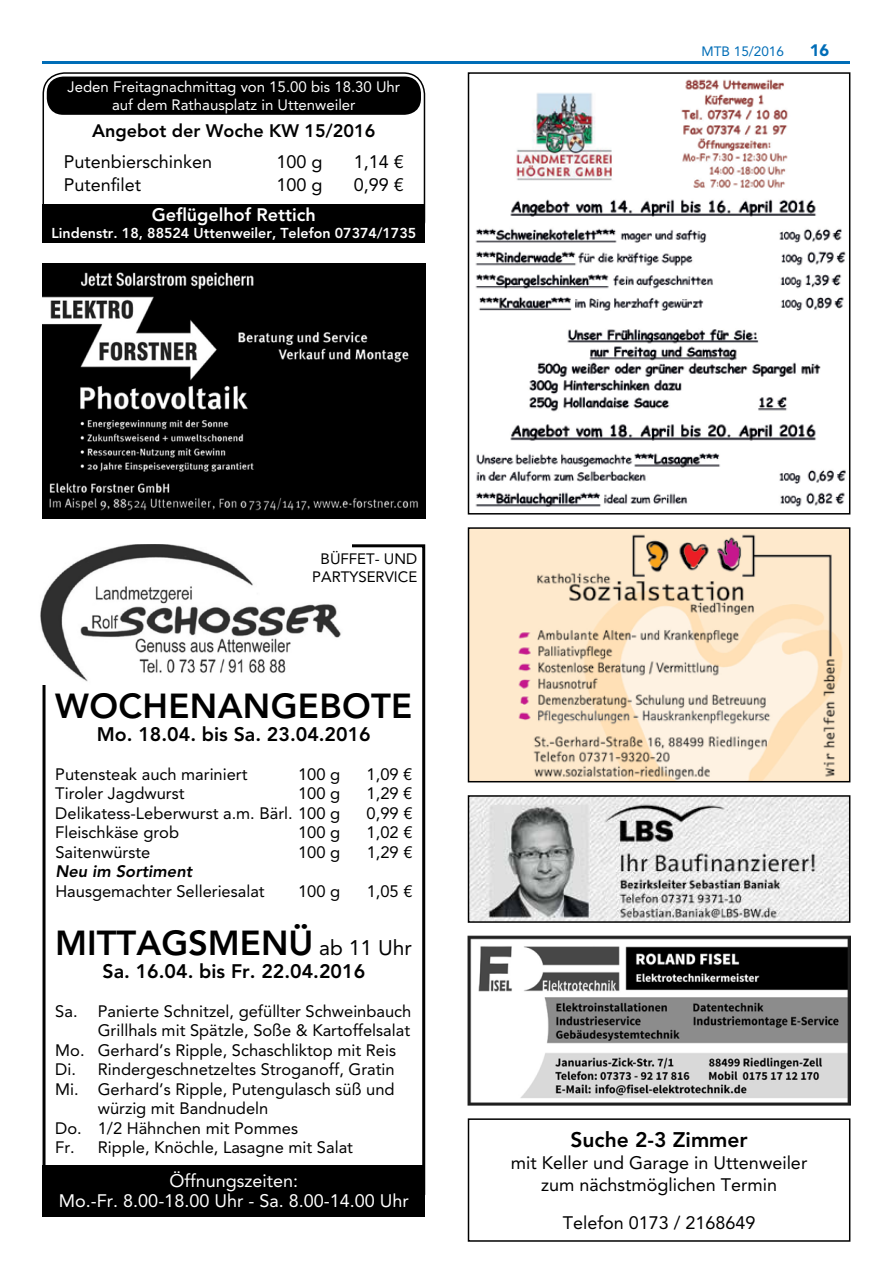
<style>
.page{position:relative;width:893px;height:1263px;background:#fff}
.page>*{position:absolute;margin:0;border:0;box-sizing:border-box;transform-origin:0 0}
.t1{font:800 34.5px "Avenir";letter-spacing:.01em;color:#000}
.t2{font:800 21px "Avenir";color:#000}
.t3{font:800 19.5px "Avenir";color:#000}
.t4{font:18px/21.6px "Avenir";color:#000;text-align:center}
.t5{font:18px/19.5px "Avenir";color:#fff;text-align:center}
.t6{font:800 18px "Avenir";color:#000}
.t7{font:800 18px "Avenir";color:#fff}
.t8{font:16.5px "Avenir";color:#000}
.t9{font:italic 800 16.5px "Avenir";color:#000}
.t10{font:900 16.5px "Avenir";color:#006db7}
.t11{font:15px/18px "Avenir";color:#fff;text-align:center}
.t12{font:15px/18px "Avenir";color:#000;text-align:center}
.t13{font:800 14.25px "Avenir";color:#fff}
.t14{font:13.5px "Avenir";color:#006db7}
.s1{font-weight:400;font-size:21px}
</style>
<div class="page">
<hr style="left:43px;top:62px;width:807px;height:2px;background:#006db7">
<img style="left:475px;top:79px;width:371px;height:428px">
<div style="left:468px;top:72px;width:382px;height:442px;border:2px solid #000"></div>
<img style="left:468px;top:935px;width:382px;height:171px">
<img style="left:471px;top:530px;width:376px;height:249px">
<div style="left:468px;top:527px;width:382px;height:255px;border:2px solid #000"></div>
<img style="left:471px;top:798px;width:376px;height:122px">
<div style="left:468px;top:795px;width:382px;height:128px;border:2px solid #000"></div>
<div style="left:468px;top:1118px;width:382px;height:124px;border:2px solid #000"></div>
<div style="left:43px;top:72px;width:382px;height:170px;border:2px solid #000;border-radius:21px"></div>
<div style="left:47px;top:77px;width:374px;height:38px;background:#000;border-radius:16px"></div>
<div style="left:43px;top:204px;width:382px;height:38px;background:#000"></div>
<img style="left:43px;top:264px;width:382px;height:255px">
<div style="left:43px;top:1165px;width:382px;height:51px;background:#000"></div>
<img style="left:40px;top:544px;width:301px;height:138px">
<p class="t11" style="left:68px;top:78px;width:334px">Jeden Freitagnachmittag von 15.00 bis 18.30 Uhr auf dem Rathausplatz in Uttenweiler</p>
<p class="t6" style="left:92px;top:120px;width:285px">Angebot der Woche KW 15/2016</p>
<p class="t4" style="left:64px;top:151px;width:150px">Putenbierschinken</p>
<p class="t4" style="left:276px;top:151px;width:48px">100 g</p>
<p class="t4" style="left:354px;top:151px;width:52px">1,14 €</p>
<p class="t4" style="left:64px;top:174px;width:79px">Putenfilet</p>
<p class="t4" style="left:276px;top:174px;width:48px">100 g</p>
<p class="t4" style="left:354px;top:174px;width:52px">0,99 €</p>
<p class="t7" style="left:152px;top:205px;width:166px">Geflügelhof Rettich</p>
<p class="t13" style="left:51px;top:225px;width:366px">Lindenstr. 18, 88524 Uttenweiler, Telefon 07374/1735</p>
<p class="t14" style="left:702px;top:43px;width:84px">MTB 15/2016</p>
<p class="t10" style="left:810px;top:40px;width:21px">16</p>
<p class="t12" style="left:312px;top:550px;width:107px">BÜFFET- UND<br>PARTYSERVICE</p>
<h1 class="t1" style="left:55px;top:686px;width:359px">WOCHENANGEBOTE</h1>
<p class="t3" style="left:97px;top:722px;width:275px">Mo. 18.04. bis Sa. 23.04.2016</p>
<p class="t8" style="left:55px;top:764px;width:194px">Putensteak auch mariniert</p>
<p class="t8" style="left:298px;top:764px;width:44px">100 g</p>
<p class="t8" style="left:367px;top:764px;width:47px">1,09 €</p>
<p class="t8" style="left:55px;top:784px;width:131px">Tiroler Jagdwurst</p>
<p class="t8" style="left:298px;top:784px;width:44px">100 g</p>
<p class="t8" style="left:367px;top:784px;width:47px">1,29 €</p>
<p class="t8" style="left:55px;top:803px;width:286px">Delikatess-Leberwurst a.m. Bärl. 100 g</p>
<p class="t8" style="left:367px;top:803px;width:47px">0,99 €</p>
<p class="t8" style="left:55px;top:823px;width:125px">Fleischkäse grob</p>
<p class="t8" style="left:298px;top:823px;width:44px">100 g</p>
<p class="t8" style="left:367px;top:823px;width:47px">1,02 €</p>
<p class="t8" style="left:55px;top:842px;width:97px">Saitenwürste</p>
<p class="t8" style="left:298px;top:842px;width:44px">100 g</p>
<p class="t8" style="left:367px;top:842px;width:47px">1,29 €</p>
<p class="t9" style="left:55px;top:861px;width:138px">Neu im Sortiment</p>
<p class="t8" style="left:55px;top:881px;width:211px">Hausgemachter Selleriesalat</p>
<p class="t8" style="left:298px;top:881px;width:44px">100 g</p>
<p class="t8" style="left:367px;top:881px;width:47px">1,05 €</p>
<h1 class="t1" style="left:55px;top:923px;width:358px">MITTAGSMENÜ <span class="s1">ab 11 Uhr</span></h1>
<p class="t3" style="left:103px;top:959px;width:264px">Sa. 16.04. bis Fr. 22.04.2016</p>
<p class="t8" style="left:55px;top:1001px;width:358px">Sa. Panierte Schnitzel, gefüllter Schweinbauch</p>
<p class="t8" style="left:98px;top:1021px;width:314px">Grillhals mit Spätzle, Soße &amp; Kartoffelsalat</p>
<p class="t8" style="left:55px;top:1040px;width:342px">Mo. Gerhard’s Ripple, Schaschliktop mit Reis</p>
<p class="t8" style="left:55px;top:1060px;width:341px">Di. Rindergeschnetzeltes Stroganoff, Gratin</p>
<p class="t8" style="left:55px;top:1079px;width:341px">Mi. Gerhard’s Ripple, Putengulasch süß und</p>
<p class="t8" style="left:98px;top:1099px;width:172px">würzig mit Bandnudeln</p>
<p class="t8" style="left:55px;top:1118px;width:244px">Do. 1/2 Hähnchen mit Pommes</p>
<p class="t8" style="left:55px;top:1138px;width:299px">Fr. Ripple, Knöchle, Lasagne mit Salat</p>
<p class="t5" style="left:59px;top:1171px;width:351px">Öffnungszeiten:<br>Mo.-Fr. 8.00-18.00 Uhr - Sa. 8.00-14.00 Uhr</p>
<p class="t2" style="left:570px;top:1127px;width:179px">Suche 2-3 Zimmer</p>
<p class="t4" style="left:511px;top:1152px;width:298px">mit Keller und Garage in Uttenweiler zum nächstmöglichen Termin</p>
<p class="t4" style="left:563px;top:1212px;width:194px">Telefon 0173 / 2168649</p>
</div>
